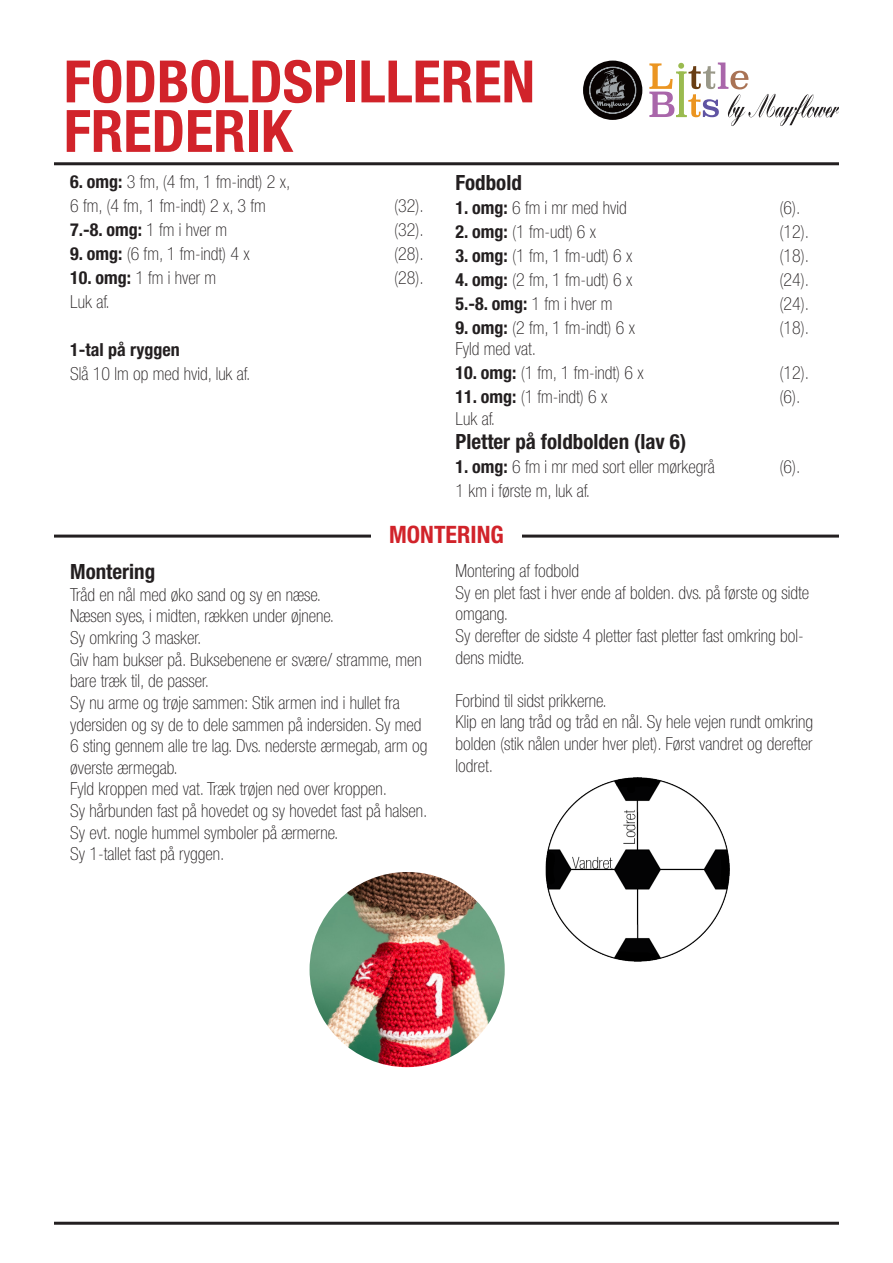
<style>
.page{position:relative;width:893px;height:1263px;background:#fff}
.page>*{position:absolute;margin:0;border:0;box-sizing:border-box;transform-origin:0 0}
.t1{font:700 condensed 58.5px "Helvetica Neue LT Pro";color:#d1232a}
.t2{font:700 condensed 24px "Helvetica Neue LT Pro";color:#d1232a}
.t3{font:700 condensed 21px "Helvetica Neue LT Pro";color:#231f20}
.t4{font:100 condensed 18px/21.6px "Helvetica Neue LT Pro";color:#231f20}
.t5{font:700 condensed 18px "Helvetica Neue LT Pro";color:#231f20}
.s1{font-weight:700}
.s2{font-weight:100}
</style>
<div class="page">
<div style="left:583px;top:61px;width:59px;height:59px;background:#080302;border-radius:50%"></div>
<svg style="left:589px;top:67px;width:47px;height:46px"></svg>
<svg style="left:649px;top:63px;width:190px;height:63px"></svg>
<hr style="left:54px;top:162px;width:785px;height:3px;background:#231f20">
<hr style="left:54px;top:1222px;width:785px;height:3px;background:#231f20">
<hr style="left:54px;top:535px;width:785px;height:3px;background:#231f20">
<div style="left:371px;top:526px;width:151px;height:17px;background:#fff"></div>
<img style="left:545px;top:778px;width:184px;height:184px">
<img style="left:310px;top:872px;width:195px;height:195px;border-radius:98px">
<p class="t1" style="left:64px;top:46px;width:473px">FODBOLDSPILLEREN</p>
<p class="t1" style="left:64px;top:96px;width:230px">FREDERIK</p>
<p class="t4" style="left:70px;top:171px;width:222px"><span class="s1">6. omg:</span> 3 fm, (4 fm, 1 fm-indt) 2 x,</p>
<p class="t4" style="left:70px;top:195px;width:197px">6 fm, (4 fm, 1 fm-indt) 2 x, 3 fm</p>
<p class="t4" style="left:394px;top:195px;width:31px">(32).</p>
<p class="t5" style="left:70px;top:218px;width:159px">7.-8. omg: <span class="s2">1 fm i hver m</span></p>
<p class="t4" style="left:394px;top:219px;width:31px">(32).</p>
<p class="t4" style="left:70px;top:243px;width:181px"><span class="s1">9. omg:</span> (6 fm, 1 fm-indt) 4 x</p>
<p class="t4" style="left:394px;top:243px;width:31px">(28).</p>
<p class="t4" style="left:70px;top:267px;width:148px"><span class="s1">10. omg:</span> 1 fm i hver m</p>
<p class="t4" style="left:394px;top:267px;width:31px">(28).</p>
<p class="t4" style="left:70px;top:291px;width:41px">Luk af.</p>
<p class="t5" style="left:70px;top:338px;width:111px">1-tal på ryggen</p>
<p class="t4" style="left:70px;top:363px;width:182px">Slå 10 lm op med hvid, luk af.</p>
<p class="t3" style="left:455px;top:170px;width:68px">Fodbold</p>
<p class="t4" style="left:455px;top:197px;width:173px"><span class="s1">1. omg:</span> 6 fm i mr med hvid</p>
<p class="t4" style="left:779px;top:197px;width:22px">(6).</p>
<p class="t4" style="left:455px;top:221px;width:142px"><span class="s1">2. omg:</span> (1 fm-udt) 6 x</p>
<p class="t4" style="left:779px;top:221px;width:31px">(12).</p>
<p class="t4" style="left:455px;top:245px;width:179px"><span class="s1">3. omg:</span> (1 fm, 1 fm-udt) 6 x</p>
<p class="t4" style="left:779px;top:245px;width:31px">(18).</p>
<p class="t4" style="left:455px;top:269px;width:179px"><span class="s1">4. omg:</span> (2 fm, 1 fm-udt) 6 x</p>
<p class="t4" style="left:779px;top:269px;width:31px">(24).</p>
<p class="t5" style="left:455px;top:292px;width:159px">5.-8. omg: <span class="s2">1 fm i hver m</span></p>
<p class="t4" style="left:779px;top:293px;width:31px">(24).</p>
<p class="t4" style="left:455px;top:317px;width:181px"><span class="s1">9. omg:</span> (2 fm, 1 fm-indt) 6 x</p>
<p class="t4" style="left:779px;top:317px;width:31px">(18).</p>
<p class="t4" style="left:455px;top:339px;width:82px">Fyld med vat.</p>
<p class="t4" style="left:455px;top:363px;width:190px"><span class="s1">10. omg:</span> (1 fm, 1 fm-indt) 6 x</p>
<p class="t4" style="left:779px;top:363px;width:31px">(12).</p>
<p class="t4" style="left:455px;top:387px;width:154px"><span class="s1">11. omg:</span> (1 fm-indt) 6 x</p>
<p class="t4" style="left:779px;top:387px;width:22px">(6).</p>
<p class="t4" style="left:455px;top:408px;width:41px">Luk af.</p>
<p class="t3" style="left:455px;top:429px;width:232px">Pletter på foldbolden (lav 6)</p>
<p class="t4" style="left:455px;top:456px;width:261px"><span class="s1">1. omg:</span> 6 fm i mr med sort eller mørkegrå</p>
<p class="t4" style="left:779px;top:456px;width:22px">(6).</p>
<p class="t4" style="left:455px;top:480px;width:136px">1 km i første m, luk af.</p>
<p class="t2" style="left:389px;top:520px;width:116px">MONTERING</p>
<p class="t3" style="left:70px;top:559px;width:87px">Montering</p>
<p class="t4" style="left:70px;top:584px;width:253px">Tråd en nål med øko sand og sy en næse.</p>
<p class="t4" style="left:70px;top:606px;width:265px">Næsen syes, i midten, rækken under øjnene.</p>
<p class="t4" style="left:70px;top:628px;width:133px">Sy omkring 3 masker.</p>
<p class="t4" style="left:70px;top:649px;width:353px">Giv ham bukser på. Buksebenene er svære/ stramme, men bare træk til, de passer.</p>
<p class="t4" style="left:70px;top:692px;width:359px">Sy nu arme og trøje sammen: Stik armen ind i hullet fra ydersiden og sy de to dele sammen på indersiden. Sy med 6 sting gennem alle tre lag. Dvs. nederste ærmegab, arm og øverste ærmegab.</p>
<p class="t4" style="left:70px;top:779px;width:319px">Fyld kroppen med vat. Træk trøjen ned over kroppen.</p>
<p class="t4" style="left:70px;top:800px;width:359px">Sy hårbunden fast på hovedet og sy hovedet fast på halsen.</p>
<p class="t4" style="left:70px;top:822px;width:270px">Sy evt. nogle hummel symboler på ærmerne.</p>
<p class="t4" style="left:70px;top:844px;width:156px">Sy 1-tallet fast på ryggen.</p>
<p class="t4" style="left:455px;top:561px;width:125px">Montering af fodbold</p>
<p class="t4" style="left:455px;top:582px;width:355px">Sy en plet fast i hver ende af bolden. dvs. på første og sidte omgang.</p>
<p class="t4" style="left:455px;top:625px;width:350px">Sy derefter de sidste 4 pletter fast pletter fast omkring bol&shy;dens midte.</p>
<p class="t4" style="left:455px;top:690px;width:153px">Forbind til sidst prikkerne.</p>
<p class="t4" style="left:455px;top:712px;width:359px;text-align:justify">Klip en lang tråd og tråd en nål. Sy hele vejen rundt omkring bolden (stik nålen under hver plet). Først vandret og derefter lodret.</p>
</div>
